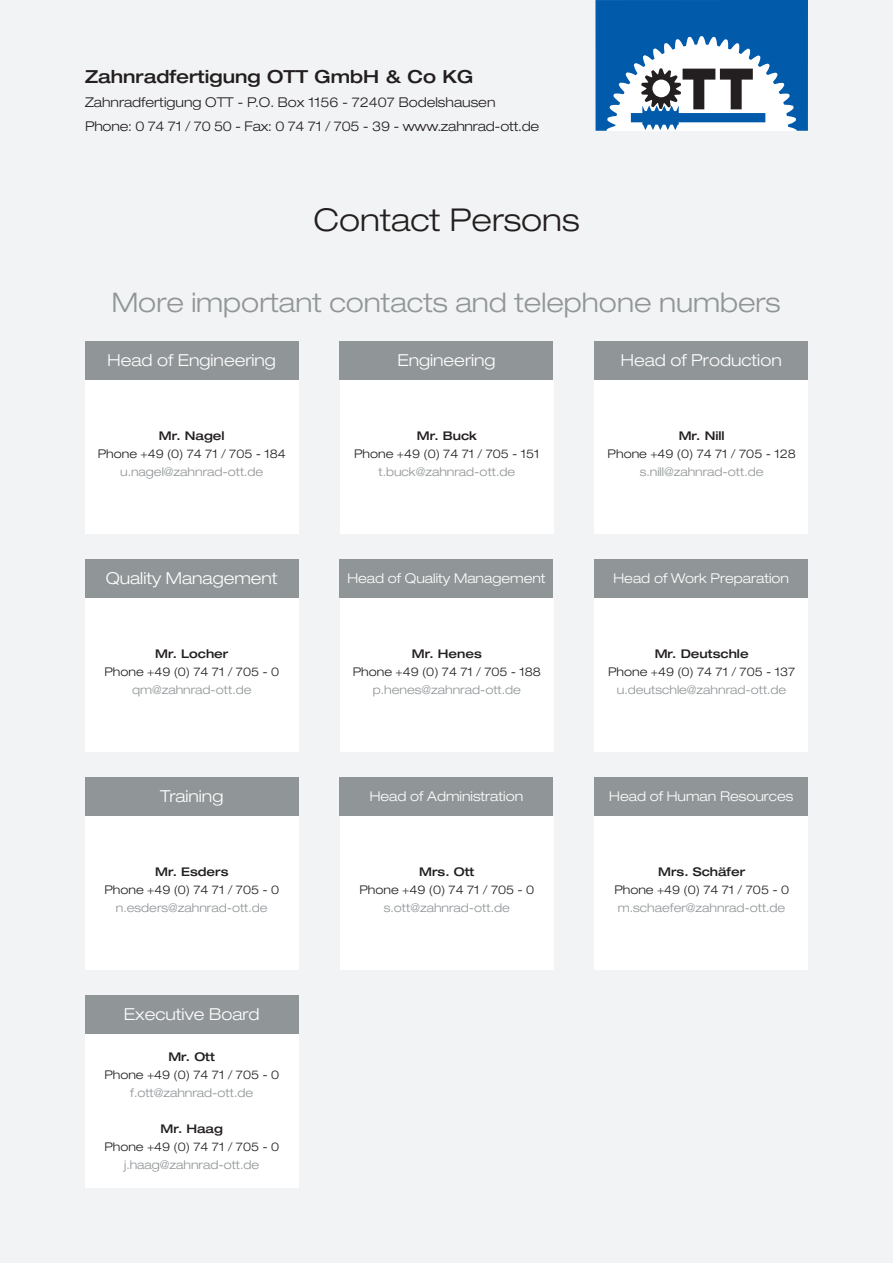
<style>
.page{position:relative;width:893px;height:1263px;background:#f2f3f4}
.page>*{position:absolute;margin:0;border:0;box-sizing:border-box;transform-origin:0 0}
.t1{font:300 expanded 31.5px "Helvetica Neue";color:#231f20}
.t2{font:300 expanded 27px "Helvetica Neue";color:#909597}
.t3{font:500 expanded 18px "Helvetica Neue";color:#231f20}
.t4{font:300 expanded 16.5px "Helvetica Neue";color:#fff}
.t5{font:300 expanded 13.5px/24px "Helvetica Neue";color:#231f20}
.t6{font:300 expanded 13.5px "Helvetica Neue";color:#fff}
.t7{font:300 expanded 12px "Helvetica Neue";color:#231f20}
.t8{font:300 expanded 12px "Helvetica Neue";color:#909597}
.t9{font:500 expanded 12px "Helvetica Neue";color:#231f20}
</style>
<div class="page">
<div style="left:85px;top:380px;width:213px;height:153px;background:#fff"></div>
<div style="left:85px;top:598px;width:213px;height:154px;background:#fff"></div>
<div style="left:85px;top:816px;width:213px;height:154px;background:#fff"></div>
<div style="left:340px;top:380px;width:213px;height:153px;background:#fff"></div>
<div style="left:340px;top:598px;width:213px;height:154px;background:#fff"></div>
<div style="left:340px;top:816px;width:213px;height:154px;background:#fff"></div>
<div style="left:595px;top:341px;width:213px;height:192px;background:#fff"></div>
<div style="left:595px;top:559px;width:213px;height:193px;background:#fff"></div>
<div style="left:595px;top:777px;width:213px;height:193px;background:#fff"></div>
<div style="left:85px;top:341px;width:213px;height:39px;background:#909597"></div>
<div style="left:85px;top:559px;width:213px;height:39px;background:#909597"></div>
<div style="left:85px;top:777px;width:213px;height:39px;background:#909597"></div>
<div style="left:340px;top:341px;width:213px;height:39px;background:#909597"></div>
<div style="left:340px;top:559px;width:213px;height:39px;background:#909597"></div>
<div style="left:340px;top:777px;width:213px;height:39px;background:#909597"></div>
<div style="left:85px;top:995px;width:213px;height:39px;background:#909597"></div>
<div style="left:595px;top:341px;width:213px;height:39px;background:#909597"></div>
<div style="left:595px;top:559px;width:213px;height:39px;background:#909597"></div>
<div style="left:595px;top:777px;width:213px;height:39px;background:#909597"></div>
<svg style="left:595px;top:0;width:213px;height:131px"></svg>
<div style="left:85px;top:1034px;width:213px;height:154px;background:#fff"></div>
<h3 class="t3" style="left:85px;top:65px;width:390px">Zahnradfertigung OTT GmbH &amp; Co KG</h3>
<p class="t5" style="left:85px;top:90px;width:456px">Zahnradfertigung OTT - P.O. Box 1156 - 72407 Bodelshausen<br>Phone: 0 74 71 / 70 50 - Fax: 0 74 71 / 705 - 39 - www.zahnrad-ott.de</p>
<h1 class="t1" style="left:313px;top:201px;width:268px">Contact Persons</h1>
<h2 class="t2" style="left:112px;top:286px;width:670px">More important contacts and telephone numbers</h2>
<h3 class="t4" style="left:108px;top:350px;width:170px">Head of Engineering</h3>
<h3 class="t4" style="left:397px;top:350px;width:100px">Engineering</h3>
<h3 class="t4" style="left:621px;top:350px;width:162px">Head of Production</h3>
<p class="t9" style="left:159px;top:428px;width:67px">Mr. Nagel</p>
<p class="t7" style="left:98px;top:447px;width:190px">Phone +49 (0) 74 71 / 705 - 184</p>
<p class="t8" style="left:120px;top:465px;width:145px">u.nagel@zahnrad-ott.de</p>
<p class="t9" style="left:417px;top:428px;width:62px">Mr. Buck</p>
<p class="t7" style="left:354px;top:447px;width:187px">Phone +49 (0) 74 71 / 705 - 151</p>
<p class="t8" style="left:378px;top:465px;width:138px">t.buck@zahnrad-ott.de</p>
<p class="t9" style="left:679px;top:428px;width:47px">Mr. Nill</p>
<p class="t7" style="left:608px;top:447px;width:190px">Phone +49 (0) 74 71 / 705 - 128</p>
<p class="t8" style="left:640px;top:465px;width:125px">s.nill@zahnrad-ott.de</p>
<h3 class="t4" style="left:106px;top:568px;width:174px">Quality Management</h3>
<p class="t6" style="left:347px;top:570px;width:200px">Head of Quality Management</p>
<p class="t6" style="left:614px;top:570px;width:177px">Head of Work Preparation</p>
<p class="t9" style="left:155px;top:646px;width:75px">Mr. Locher</p>
<p class="t7" style="left:104px;top:665px;width:176px">Phone +49 (0) 74 71 / 705 - 0</p>
<p class="t8" style="left:132px;top:683px;width:121px">qm@zahnrad-ott.de</p>
<p class="t9" style="left:412px;top:646px;width:72px">Mr. Henes</p>
<p class="t7" style="left:353px;top:665px;width:190px">Phone +49 (0) 74 71 / 705 - 188</p>
<p class="t8" style="left:373px;top:683px;width:150px">p.henes@zahnrad-ott.de</p>
<p class="t9" style="left:655px;top:646px;width:95px">Mr. Deutschle</p>
<p class="t7" style="left:608px;top:665px;width:189px">Phone +49 (0) 74 71 / 705 - 137</p>
<p class="t8" style="left:617px;top:683px;width:171px">u.deutschle@zahnrad-ott.de</p>
<h3 class="t4" style="left:160px;top:786px;width:65px">Training</h3>
<p class="t6" style="left:370px;top:788px;width:155px">Head of Administration</p>
<p class="t6" style="left:609px;top:788px;width:186px">Head of Human Resources</p>
<p class="t9" style="left:155px;top:864px;width:75px">Mr. Esders</p>
<p class="t7" style="left:104px;top:883px;width:176px">Phone +49 (0) 74 71 / 705 - 0</p>
<p class="t8" style="left:116px;top:901px;width:153px">n.esders@zahnrad-ott.de</p>
<p class="t9" style="left:419px;top:864px;width:57px">Mrs. Ott</p>
<p class="t7" style="left:359px;top:883px;width:176px">Phone +49 (0) 74 71 / 705 - 0</p>
<p class="t8" style="left:384px;top:901px;width:127px">s.ott@zahnrad-ott.de</p>
<p class="t9" style="left:658px;top:864px;width:89px">Mrs. Schäfer</p>
<p class="t7" style="left:614px;top:883px;width:176px">Phone +49 (0) 74 71 / 705 - 0</p>
<p class="t8" style="left:618px;top:901px;width:169px">m.schaefer@zahnrad-ott.de</p>
<h3 class="t4" style="left:124px;top:1004px;width:137px">Executive Board</h3>
<p class="t9" style="left:168px;top:1049px;width:48px">Mr. Ott</p>
<p class="t7" style="left:104px;top:1067px;width:176px">Phone +49 (0) 74 71 / 705 - 0</p>
<p class="t8" style="left:130px;top:1085px;width:124px">f.ott@zahnrad-ott.de</p>
<p class="t9" style="left:160px;top:1121px;width:64px">Mr. Haag</p>
<p class="t7" style="left:104px;top:1139px;width:176px">Phone +49 (0) 74 71 / 705 - 0</p>
<p class="t8" style="left:124px;top:1157px;width:137px">j.haag@zahnrad-ott.de</p>
</div>
